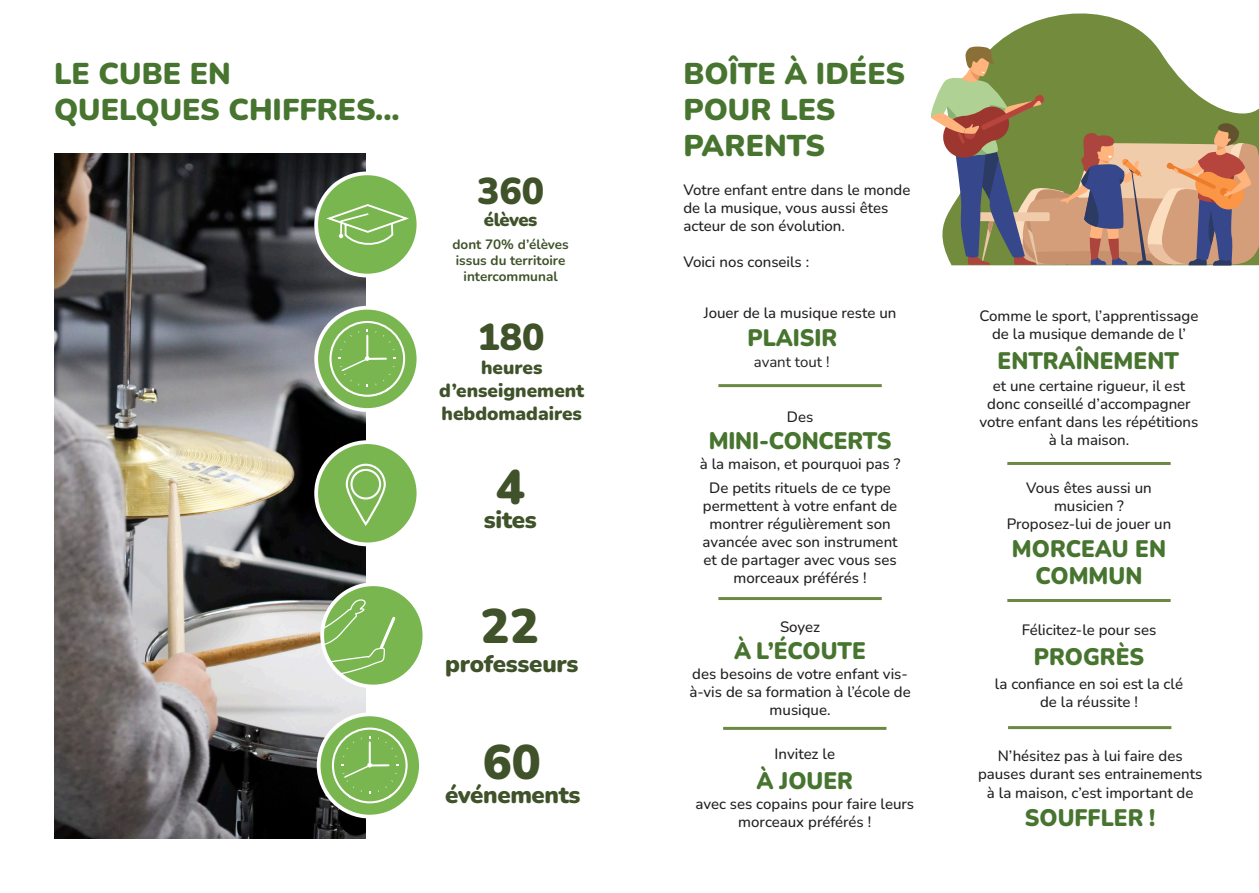
<style>
.page{position:relative;width:1259px;height:893px;background:#fff}
.page>*{position:absolute;margin:0;border:0;box-sizing:border-box;transform-origin:0 0}
.t1{font:900 48.3px "Nunito";color:#3f522a}
.t2{font:900 37.2px "Nunito";color:#3f522a}
.t3{font:900 30px/36px "Nunito";color:#47752f}
.t4{font:900 24px "Nunito";letter-spacing:-.015em;color:#3f522a}
.t5{font:900 23.85px/27px "Nunito";color:#47752f;text-align:center;scale:.94 1}
.t6{font:900 18.9px "Nunito";color:#3f522a}
.t7{font:900 18.45px "Nunito";letter-spacing:-.03em;color:#3f522a}
.t8{font:500 15px/18px "Nunito";color:#231f20;text-align:center}
.t9{font:15px "Nunito";color:#231f20}
.t10{font:700 13.5px "Nunito";color:#3f522a}
</style>
<div class="page">
<svg style="left:994px;top:13px;width:162px;height:33px;fill:#728b3c"></svg>
<img style="left:54px;top:154px;width:312px;height:685px">
<div style="left:316px;top:173px;width:102px;height:103px;background:#79b650;border-radius:50%"></div>
<div style="left:314px;top:171px;width:106px;height:106px;border:4px solid #fff;border-radius:50%"></div>
<svg style="left:316px;top:308px;width:102px;height:102px;background:#8dc06a"></svg>
<div style="left:314px;top:306px;width:106px;height:106px;border:4px solid #fff;border-radius:50%"></div>
<svg style="left:319px;top:714px;width:102px;height:103px;background:#8fc16c"></svg>
<div style="left:317px;top:712px;width:106px;height:106px;border:4px solid #fff;border-radius:50%"></div>
<div style="left:316px;top:442px;width:102px;height:102px;background:#79b650;border-radius:50%"></div>
<div style="left:314px;top:440px;width:106px;height:106px;border:4px solid #fff;border-radius:50%"></div>
<svg style="left:327px;top:203px;width:85px;height:45px"></svg>
<svg style="left:328px;top:320px;width:78px;height:78px;background:#8abf66"></svg>
<svg style="left:331px;top:726px;width:78px;height:78px;background:#8abf66"></svg>
<svg style="left:345px;top:463px;width:41px;height:63px"></svg>
<div style="left:322px;top:584px;width:102px;height:102px;background:#79b650;border-radius:50%"></div>
<div style="left:320px;top:582px;width:106px;height:106px;border:4px solid #fff;border-radius:50%"></div>
<svg style="left:321px;top:586px;width:75px;height:90px"></svg>
<svg style="left:930px;top:46px;width:329px;height:219px;background:#a29874"></svg>
<hr style="left:718px;top:384px;width:163px;height:3px;background:#6c8944">
<hr style="left:1008px;top:726px;width:163px;height:3px;background:#6c8944">
<hr style="left:1007px;top:462px;width:163px;height:3px;background:#6c8944">
<hr style="left:1007px;top:599px;width:163px;height:3px;background:#6c8944">
<hr style="left:718px;top:597px;width:163px;height:3px;background:#6c8944">
<hr style="left:723px;top:727px;width:163px;height:3px;background:#6c8944">
<p class="t3" style="left:54px;top:55px;width:347px">LE CUBE EN<br>QUELQUES CHIFFRES...</p>
<p class="t2" style="left:477px;top:165px;width:68px">360</p>
<p class="t7" style="left:484px;top:206px;width:55px">élèves</p>
<p class="t10" style="left:452px;top:234px;width:118px">dont 70% d’élèves</p>
<p class="t10" style="left:456px;top:250px;width:111px">issus du territoire</p>
<p class="t10" style="left:463px;top:267px;width:96px">intercommunal</p>
<p class="t2" style="left:477px;top:310px;width:68px">180</p>
<p class="t6" style="left:481px;top:354px;width:63px">heures</p>
<p class="t6" style="left:439px;top:377px;width:147px">d’enseignement</p>
<p class="t6" style="left:441px;top:399px;width:142px">hebdomadaires</p>
<p class="t1" style="left:496px;top:452px;width:31px">4</p>
<p class="t4" style="left:484px;top:502px;width:54px">sites</p>
<p class="t1" style="left:480px;top:592px;width:60px">22</p>
<p class="t4" style="left:445px;top:646px;width:135px">professeurs</p>
<p class="t1" style="left:483px;top:727px;width:60px">60</p>
<p class="t4" style="left:445px;top:777px;width:137px">événements</p>
<p class="t3" style="left:683px;top:55px;width:223px">BOÎTE À IDÉES</p>
<p class="t3" style="left:683px;top:91px;width:153px">POUR LES</p>
<p class="t3" style="left:683px;top:127px;width:143px">PARENTS</p>
<p class="t8" style="left:683px;top:181px;width:228px;text-align:left">Votre enfant entre dans le monde de la musique, vous aussi êtes acteur de son évolution.</p>
<p class="t8" style="left:683px;top:253px;width:127px">Voici nos conseils :</p>
<p class="t8" style="left:704px;top:303px;width:194px">Jouer de la musique reste un</p>
<p class="t5" style="left:747px;top:324px;width:97px">PLAISIR</p>
<p class="t9" style="left:754px;top:351px;width:77px">avant tout !</p>
<p class="t8" style="left:787px;top:407px;width:28px">Des</p>
<p class="t5" style="left:708px;top:427px;width:196px">MINI-CONCERTS</p>
<p class="t8" style="left:700px;top:454px;width:202px">à la maison, et pourquoi pas ?</p>
<p class="t8" style="left:702px;top:478px;width:196px">De petits rituels de ce type permettent à votre enfant de montrer régulièrement son avancée avec son instrument et de partager avec vous ses morceaux préférés !</p>
<p class="t8" style="left:979px;top:306px;width:220px">Comme le sport, l’apprentissage de la musique demande de l’</p>
<p class="t8" style="left:979px;top:376px;width:220px">et une certaine rigueur, il est donc conseillé d’accompagner votre enfant dans les répétitions à la maison.</p>
<p class="t8" style="left:1026px;top:478px;width:127px">Vous êtes aussi un</p>
<p class="t8" style="left:1054px;top:496px;width:71px">musicien ?</p>
<p class="t8" style="left:1006px;top:514px;width:166px">Proposez-lui de jouer un</p>
<p class="t5" style="left:997px;top:346px;width:194px">ENTRAÎNEMENT</p>
<p class="t5" style="left:1012px;top:534px;width:165px">MORCEAU EN<br>COMMUN</p>
<p class="t8" style="left:780px;top:617px;width:42px">Soyez</p>
<p class="t8" style="left:1021px;top:620px;width:136px">Félicitez-le pour ses</p>
<p class="t5" style="left:734px;top:636px;width:142px">À L’ÉCOUTE</p>
<p class="t5" style="left:1034px;top:642px;width:119px">PROGRÈS</p>
<p class="t8" style="left:689px;top:664px;width:223px">des besoins de votre enfant vis&shy;à-vis de sa formation à l’école de musique.</p>
<p class="t8" style="left:774px;top:744px;width:62px">Invitez le</p>
<p class="t5" style="left:756px;top:766px;width:104px">À JOUER</p>
<p class="t8" style="left:695px;top:794px;width:220px">avec ses copains pour faire leurs morceaux préférés !</p>
<p class="t8" style="left:995px;top:674px;width:190px">la confiance en soi est la clé</p>
<p class="t8" style="left:1040px;top:692px;width:99px">de la réussite !</p>
<p class="t8" style="left:978px;top:746px;width:226px">N’hésitez pas à lui faire des pauses durant ses entrainements</p>
<p class="t8" style="left:987px;top:784px;width:208px">à la maison, c’est important de</p>
<p class="t5" style="left:1025px;top:804px;width:140px">SOUFFLER !</p>
</div>
